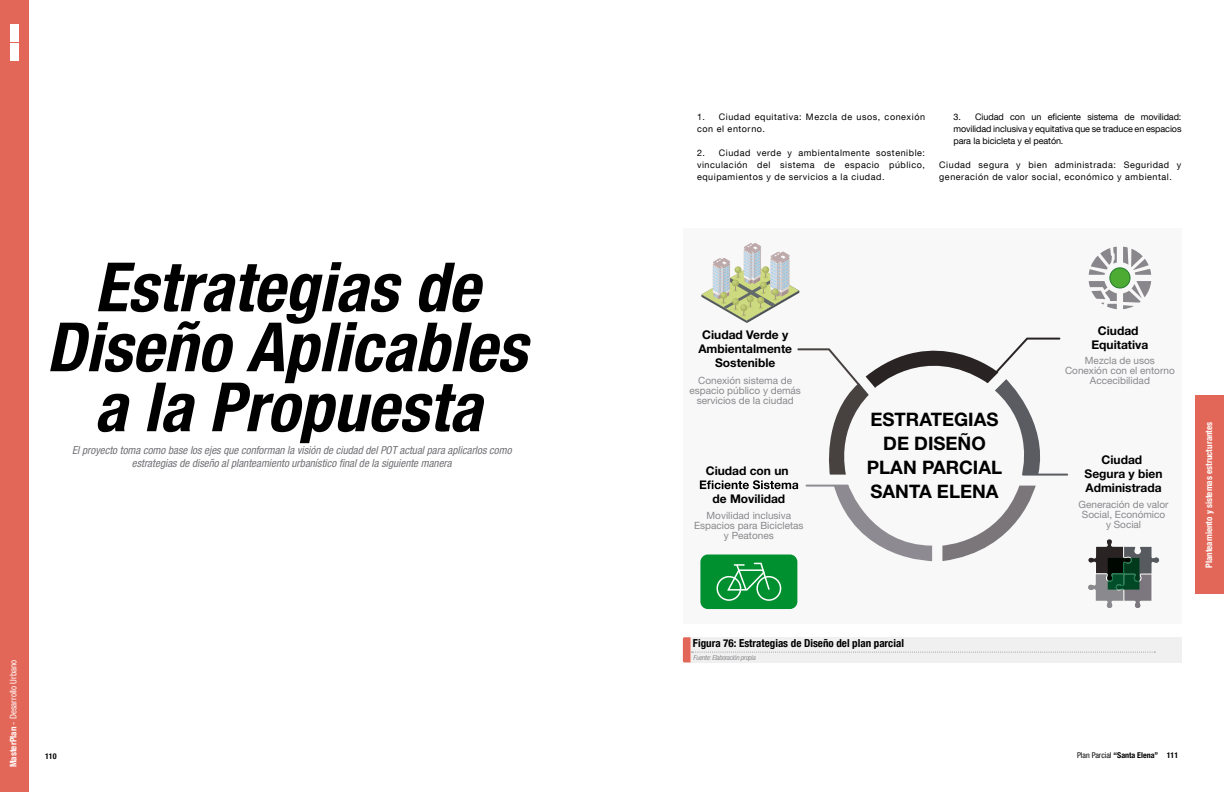
<style>
.page{position:relative;width:1224px;height:792px;background:#fff}
.page>*{position:absolute;margin:0;border:0;box-sizing:border-box;transform-origin:0 0}
.t1{font:italic 700 condensed 68px/60px "Helvetica Neue LT Com";color:#000;text-align:center}
.t2{font:700 18.6px/24px "Helvetica Neue LT Com";color:#000;text-align:center}
.t3{font:700 12px/14.4px "Helvetica Neue LT Com";color:#000;text-align:center}
.t4{font:italic condensed 11px/13px "Helvetica Neue LT Com";color:#737277;text-align:center}
.t5{font:700 condensed 11px "Helvetica Neue LT Com";color:#000}
.t6{font:10px/10px "Helvetica Neue LT Com";color:#89878c;text-align:center}
.t7{font:9px/12px "Helvetica Neue LT Com";letter-spacing:.06em;color:#000}
.t8{font:700 condensed 9px "Helvetica Neue LT Com";color:#fff}
.t9{font:condensed 9px "Helvetica Neue LT Com";color:#fff}
.t10{font:700 condensed 8px "Helvetica Neue LT Com";color:#000}
.t11{font:italic 300 condensed 7px "Helvetica Neue LT Com";letter-spacing:-.025em;color:#737277}
.s1{font-weight:700}
.s2{font-weight:400}
.s3{font-stretch:normal}
</style>
<div class="page">
<div style="left:0;top:0;width:28px;height:792px;background:#e36758"></div>
<div style="left:10px;top:53px;width:8px;height:8px;background:#fff"></div>
<div style="left:10px;top:43px;width:8px;height:8px;background:#fff"></div>
<div style="left:10px;top:34px;width:8px;height:8px;background:#fff"></div>
<div style="left:10px;top:24px;width:8px;height:8px;background:#fff"></div>
<div style="left:1196px;top:396px;width:28px;height:198px;background:#e36758"></div>
<div style="left:683px;top:228px;width:498px;height:396px;background:#f8f8f8"></div>
<div style="left:691px;top:637px;width:490px;height:26px;background:#f0f0f0"></div>
<svg style="left:683px;top:637px;width:472px;height:26px"></svg>
<div style="left:700px;top:555px;width:97px;height:54px;background:#009030;border-radius:7px"></div>
<svg style="left:1089px;top:247px;width:62px;height:62px"></svg>
<hr style="left:1022px;top:474px;width:46px;height:2px;background:#5b5c62">
<svg style="left:1088px;top:539px;width:72px;height:69px"></svg>
<svg style="left:700px;top:243px;width:360px;height:358px"></svg>
<p class="t7" style="left:697px;top:111px;width:230px">1. Ciudad equitativa: Mezcla de usos, conexión con el entorno.</p>
<p class="t7" style="left:697px;top:147px;width:230px;text-align:justify">2. Ciudad verde y ambientalmente sostenible: vinculación del sistema de espacio público, equipamientos y de servicios a la ciudad.</p>
<p class="t7" style="left:953px;top:111px;width:230px;text-align:justify">3. Ciudad con un eficiente sistema de movilidad: movilidad inclusiva y equitativa que se traduce en espacios para la bicicleta y el peatón.</p>
<p class="t7" style="left:939px;top:159px;width:244px">Ciudad segura y bien administrada: Seguridad y generación de valor social, económico y ambiental.</p>
<h1 class="t1" style="left:46px;top:257px;width:482px">Estrategias de<br>Diseño Aplicables a la Propuesta</h1>
<p class="t4" style="left:72px;top:443px;width:441px">El proyecto toma como base los ejes que conforman la visión de ciudad del POT actual para aplicarlos como estrategias de diseño al planteamiento urbanístico final de la siguiente manera</p>
<h3 class="t3" style="left:698px;top:327px;width:95px">Ciudad Verde y<br>Ambientalmente<br>Sostenible</h3>
<p class="t6" style="left:689px;top:375px;width:113px">Conexión sistema de espacio público y demás servicios de la ciudad</p>
<h3 class="t3" style="left:706px;top:463px;width:84px">Ciudad con un</h3>
<h3 class="t3" style="left:712px;top:492px;width:74px">de Movilidad</h3>
<p class="t6" style="left:694px;top:510px;width:111px">Movilidad inclusiva<br>Espacios para Bicicletas y Peatones</p>
<h2 class="t2" style="left:867px;top:407px;width:137px">ESTRATEGIAS<br>DE DISEÑO<br>PLAN PARCIAL<br>SANTA ELENA</h2>
<h3 class="t3" style="left:1092px;top:323px;width:58px">Ciudad<br>Equitativa</h3>
<p class="t6" style="left:1065px;top:355px;width:111px">Mezcla de usos<br>Conexión con el entorno<br>Accecibilidad</p>
<h3 class="t3" style="left:1085px;top:452px;width:80px">Ciudad<br>Segura y bien<br>Administrada</h3>
<p class="t6" style="left:1079px;top:499px;width:92px">Generación de valor<br>Social, Económico y Social</p>
<p class="t9" style="left:8px;top:767px;width:109px;rotate:-90deg"><span class="s1">MasterPlan</span> - Desarrollo Urbano</p>
<p class="t5" style="left:693px;top:637px;width:213px">Figura 76: Estrategias de Diseño del plan parcial</p>
<p class="t11" style="left:693px;top:654px;width:64px">Fuente: Elaboración propia</p>
<p class="t10" style="left:45px;top:751px;width:13px">110</p>
<p class="t10" style="left:1077px;top:750px;width:103px"><span class="s2">Plan Parcial</span> <span class="s3">“</span>Santa Elena” 111</p>
<p class="t8" style="left:1204px;top:568px;width:148px;rotate:-90deg">Planteamiento y sistemas estructurantes</p>
</div>
